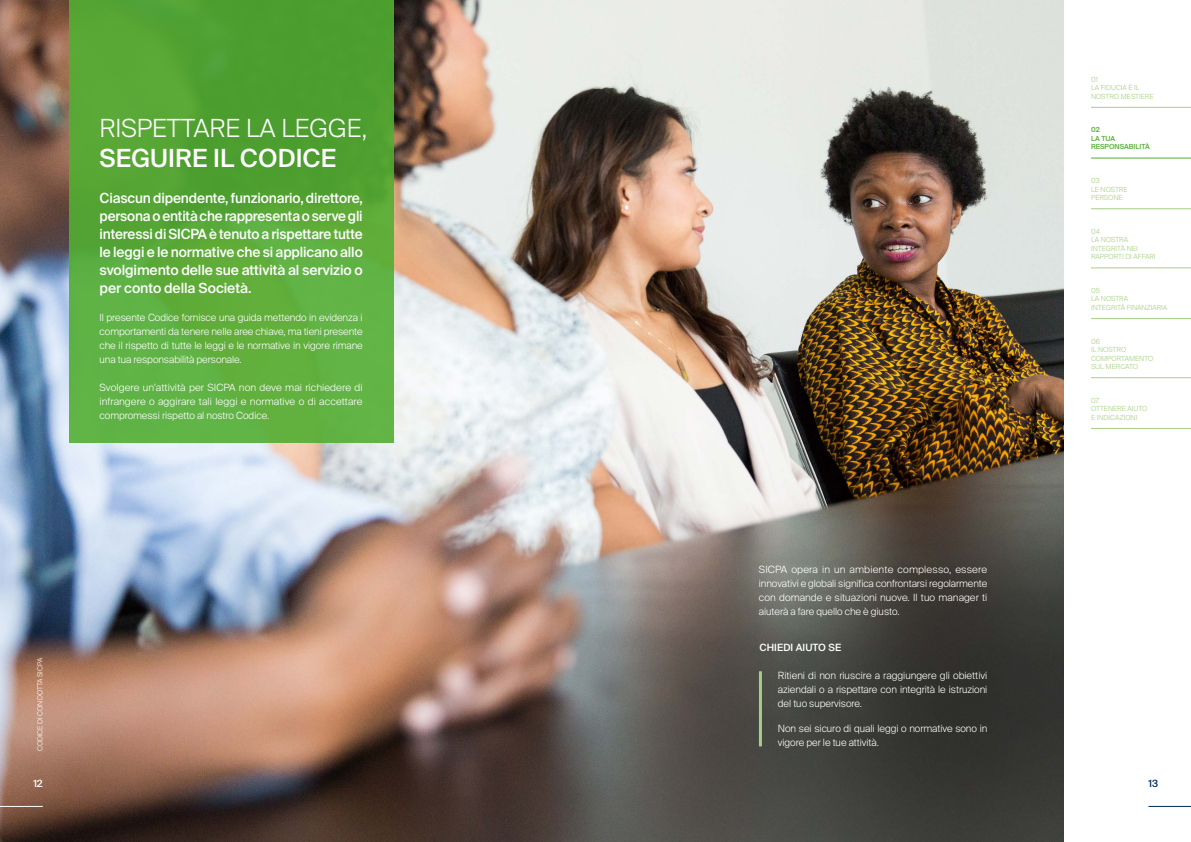
<style>
.page{position:relative;width:1191px;height:842px;background:#fff}
.page>*{position:absolute;margin:0;border:0;box-sizing:border-box;transform-origin:0 0}
.t1{font:300 25px "Suisse Intl";color:#fff}
.t2{font:500 25px "Suisse Intl";color:#fff}
.t3{font:500 14px/18px "Suisse Intl";letter-spacing:-.005em;color:#fff;text-align:justify}
.t4{font:300 10px/14px "Suisse Intl";letter-spacing:-.005em;color:#fff;text-align:justify}
.t5{font:500 10px "Suisse Intl";letter-spacing:.01em;color:#fff}
.t6{font:500 10px "Suisse Intl";color:#002c5f}
.t7{font:300 7px/8.4px "Suisse Intl";color:#a7ce84}
.t8{font:500 7px/8.4px "Suisse Intl";color:#52ae32}
.t9{font:300 7px "Suisse Intl";color:#fff}
</style>
<div class="page">
<img style="left:0;top:0;width:1063px;height:842px">
<div style="left:70px;top:0;width:324px;height:442px;background:linear-gradient(to right,#5aab3b,#57a837)"></div>
<hr style="left:759px;top:671px;width:3px;height:75px;background:#a7ce84">
<hr style="left:1091px;top:107px;width:100px;height:1px;background:#a7ce84">
<hr style="left:1091px;top:158px;width:100px;height:1px;background:#52ae32">
<hr style="left:1091px;top:208px;width:100px;height:1px;background:#a7ce84">
<hr style="left:1091px;top:268px;width:100px;height:1px;background:#a7ce84">
<hr style="left:1091px;top:318px;width:100px;height:1px;background:#a7ce84">
<hr style="left:1091px;top:377px;width:100px;height:1px;background:#a7ce84">
<hr style="left:1091px;top:428px;width:100px;height:1px;background:#a7ce84">
<hr style="left:1148px;top:806px;width:43px;height:1px;background:#002c5f">
<hr style="left:0;top:806px;width:43px;height:1px;background:#fff">
<h1 class="t1" style="left:100px;top:113px;width:269px">RISPETTARE LA LEGGE,</h1>
<h1 class="t2" style="left:100px;top:143px;width:238px">SEGUIRE IL CODICE</h1>
<p class="t3" style="left:100px;top:189px;width:265px">Ciascun dipendente, funzionario, direttore, persona o entità che rappresenta o serve gli interessi di SICPA è tenuto a rispettare tutte le leggi e le normative che si applicano allo svolgimento delle sue attività al servizio o per conto della Società.</p>
<p class="t4" style="left:100px;top:310px;width:265px">Il presente Codice fornisce una guida mettendo in evidenza i comportamenti da tenere nelle aree chiave, ma tieni presente che il rispetto di tutte le leggi e le normative in vigore rimane una tua responsabilità personale.</p>
<p class="t4" style="left:100px;top:381px;width:265px">Svolgere un'attività per SICPA non deve mai richiedere di infrangere o aggirare tali leggi e normative o di accettare compromessi rispetto al nostro Codice.</p>
<p class="t9" style="left:36px;top:751px;width:95px;rotate:-90deg">CODICE DI CONDOTTA SICPA</p>
<p class="t4" style="left:759px;top:563px;width:230px">SICPA opera in un ambiente complesso, essere innovativi e globali significa confrontarsi regolarmente con domande e situazioni nuove. Il tuo manager ti aiuterà a fare quello che è giusto.</p>
<p class="t5" style="left:759px;top:642px;width:83px">CHIEDI AIUTO SE</p>
<p class="t4" style="left:778px;top:668px;width:211px">Ritieni di non riuscire a raggiungere gli obiettivi aziendali o a rispettare con integrità le istruzioni del tuo supervisore.</p>
<p class="t4" style="left:778px;top:722px;width:211px">Non sei sicuro di quali leggi o normative sono in vigore per le tue attività.</p>
<p class="t7" style="left:1091px;top:75px;width:64px">01<br>LA FIDUCIA È IL<br>NOSTRO MESTIERE</p>
<p class="t8" style="left:1091px;top:126px;width:60px">02<br>LA TUA<br>RESPONSABILITÀ</p>
<p class="t7" style="left:1091px;top:177px;width:38px">03<br>LE NOSTRE<br>PERSONE</p>
<p class="t7" style="left:1091px;top:227px;width:66px">04<br>LA NOSTRA<br>INTEGRITÀ NEI<br>RAPPORTI DI AFFARI</p>
<p class="t7" style="left:1091px;top:286px;width:78px">05<br>LA NOSTRA<br>INTEGRITÀ FINANZIARIA</p>
<p class="t7" style="left:1091px;top:337px;width:64px">06<br>IL NOSTRO<br>COMPORTAMENTO<br>SUL MERCATO</p>
<p class="t7" style="left:1091px;top:396px;width:58px">07<br>OTTENERE AIUTO<br>E INDICAZIONI</p>
<p class="t5" style="left:33px;top:778px;width:11px">12</p>
<p class="t6" style="left:1148px;top:778px;width:11px">13</p>
</div>
